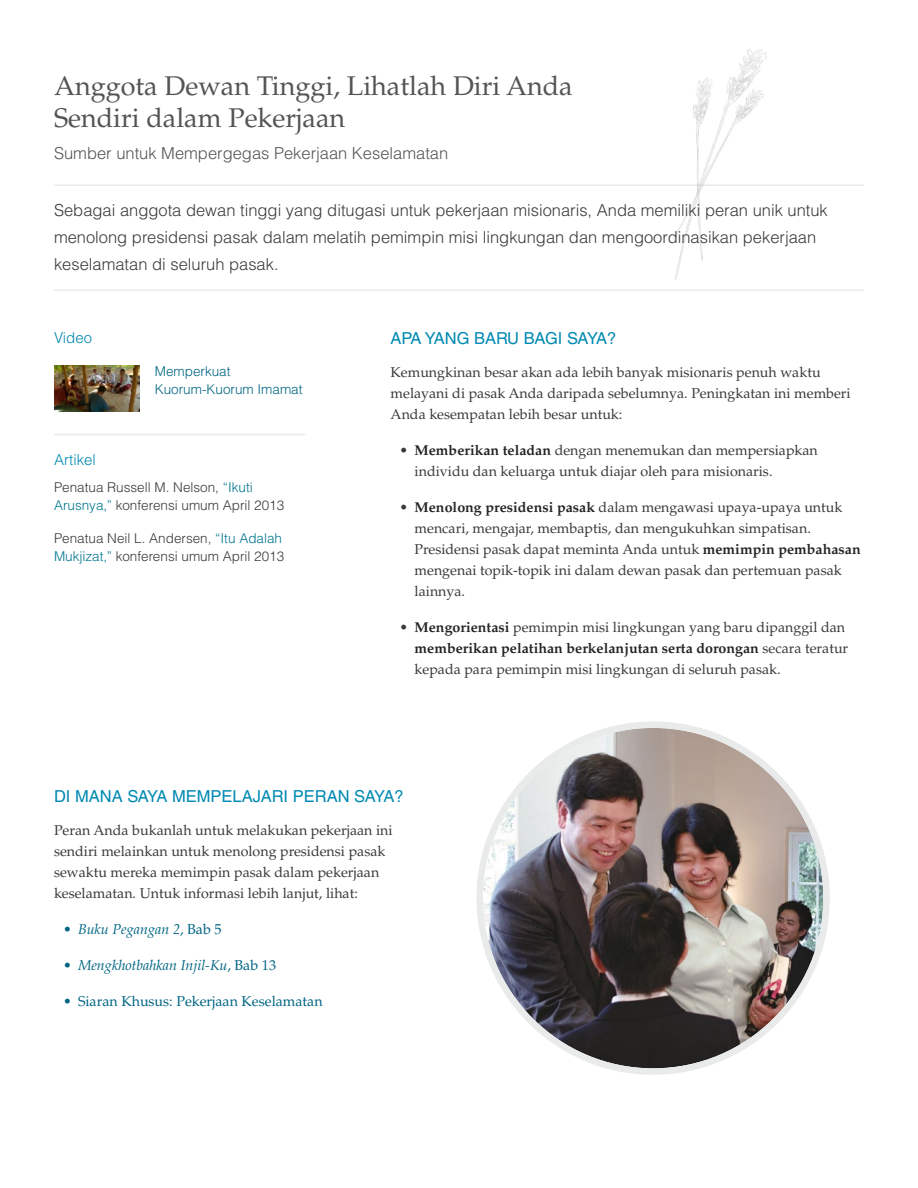
<style>
.page{position:relative;width:918px;height:1188px;background:#fff}
.page>*{position:absolute;margin:0;border:0;box-sizing:border-box;transform-origin:0 0}
.para_DocumentTitle{font:27px/32.4px "Palatinolds Lat";color:#535454}
.para_IntroParagraph{font:300 16.5px/27px "Helveticalds Lat";color:#393a39}
.para_DocumentSubtitl{font:300 16.5px "Helveticalds Lat";color:#535454}
.para_SectionTitle{font:16.5px "Helveticalds Lat";color:#0089b1}
.para_SectionTitle-2{font:16.5px "Helveticalds Lat";letter-spacing:-.02em;color:#0089b1}
.para_SidebarTitle{font:300 15px "Helveticalds Lat";color:#0089b1}
.para_bullets{font:14.25px/21px "Palatinolds Lat";color:#393a39}
.para_ContentParagrap{font:14.25px/21px "Palatinolds Lat";color:#393a39}
.para_bullets-blue{font:italic 14.25px "Palatinolds Lat";color:#006583}
.para_bullets-blue-2{font:14.25px "Palatinolds Lat";color:#006583}
.para_SIDEbody{font:300 13.5px/18px "Helveticalds Lat";color:#393a39}
.para_SidebarSubtitle{font:300 13.5px/18px "Helveticalds Lat";color:#006583}
.s1{color:#007590}
.s2{font-weight:700;color:#242424}
.s3{font-style:normal}
</style>
<div class="page">
<hr style="left:54px;top:184px;width:810px;height:2px;background:#e9eaea">
<hr style="left:54px;top:290px;width:810px;height:1px;background:#e9eaea">
<hr style="left:54px;top:434px;width:251px;height:1px;background:#e9eaea">
<img style="left:673px;top:50px;width:94px;height:229px">
<img style="left:483px;top:728px;width:340px;height:340px;border-radius:170px">
<img style="left:54px;top:365px;width:85px;height:47px">
<p class="para_DocumentTitle" style="left:54px;top:67px;width:520px">Anggota Dewan Tinggi, Lihatlah Diri Anda<br>Sendiri dalam Pekerjaan</p>
<p class="para_DocumentSubtitl" style="left:54px;top:140px;width:396px">Sumber untuk Mempergegas Pekerjaan Keselamatan</p>
<p class="para_IntroParagraph" style="left:54px;top:196px;width:775px">Sebagai anggota dewan tinggi yang ditugasi untuk pekerjaan misionaris, Anda memiliki peran unik untuk menolong presidensi pasak dalam melatih pemimpin misi lingkungan dan mengoordinasikan pekerjaan keselamatan di seluruh pasak.</p>
<p class="para_SidebarTitle" style="left:54px;top:326px;width:40px">Video</p>
<p class="para_SidebarSubtitle" style="left:155px;top:362px;width:149px">Memperkuat<br>Kuorum-Kuorum Imamat</p>
<p class="para_SidebarTitle" style="left:54px;top:448px;width:43px">Artikel</p>
<p class="para_SIDEbody" style="left:54px;top:477px;width:232px">Penatua Russell M. Nelson, <span class="s1">“Ikuti<br>Arusnya,”</span> konferensi umum April 2013</p>
<p class="para_SIDEbody" style="left:54px;top:528px;width:232px">Penatua Neil L. Andersen, <span class="s1">“Itu Adalah<br>Mukjizat,”</span> konferensi umum April 2013</p>
<p class="para_SectionTitle-2" style="left:391px;top:325px;width:227px">APA YANG BARU BAGI SAYA?</p>
<p class="para_ContentParagrap" style="left:391px;top:360px;width:462px">Kemungkinan besar akan ada lebih banyak misionaris penuh waktu melayani di pasak Anda daripada sebelumnya. Peningkatan ini memberi<br>Anda kesempatan lebih besar untuk:</p>
<p class="para_bullets" style="left:415px;top:438px;width:405px;text-indent:-15px">• <span class="s2">Memberikan teladan</span> dengan menemukan dan mempersiapkan individu dan keluarga untuk diajar oleh para misionaris.</p>
<p class="para_bullets" style="left:415px;top:495px;width:448px;text-indent:-15px">• <span class="s2">Menolong presidensi pasak</span> dalam mengawasi upaya-upaya untuk mencari, mengajar, membaptis, dan mengukuhkan simpatisan.<br>Presidensi pasak dapat meminta Anda untuk <span class="s2">memimpin pembahasan </span>mengenai topik-topik ini dalam dewan pasak dan pertemuan pasak lainnya.</p>
<p class="para_bullets" style="left:415px;top:615px;width:435px;text-indent:-15px">• <span class="s2">Mengorientasi</span> pemimpin misi lingkungan yang baru dipanggil dan <span class="s2">memberikan pelatihan berkelanjutan serta dorongan</span> secara teratur kepada para pemimpin misi lingkungan di seluruh pasak.</p>
<p class="para_SectionTitle" style="left:54px;top:783px;width:351px">DI MANA SAYA MEMPELAJARI PERAN SAYA?</p>
<p class="para_ContentParagrap" style="left:54px;top:819px;width:340px">Peran Anda bukanlah untuk melakukan pekerjaan ini sendiri melainkan untuk menolong presidensi pasak sewaktu mereka memimpin pasak dalam pekerjaan keselamatan. Untuk informasi lebih lanjut, lihat:</p>
<p class="para_bullets-blue" style="left:63px;top:919px;width:160px"><span class="s3">•</span> Buku Pegangan 2<span class="s3">, Bab 5</span></p>
<p class="para_bullets-blue" style="left:63px;top:955px;width:215px"><span class="s3">•</span> Mengkhotbahkan Injil-Ku<span class="s3">, Bab 13</span></p>
<p class="para_bullets-blue-2" style="left:63px;top:990px;width:261px">• Siaran Khusus: Pekerjaan Keselamatan</p>
</div>
